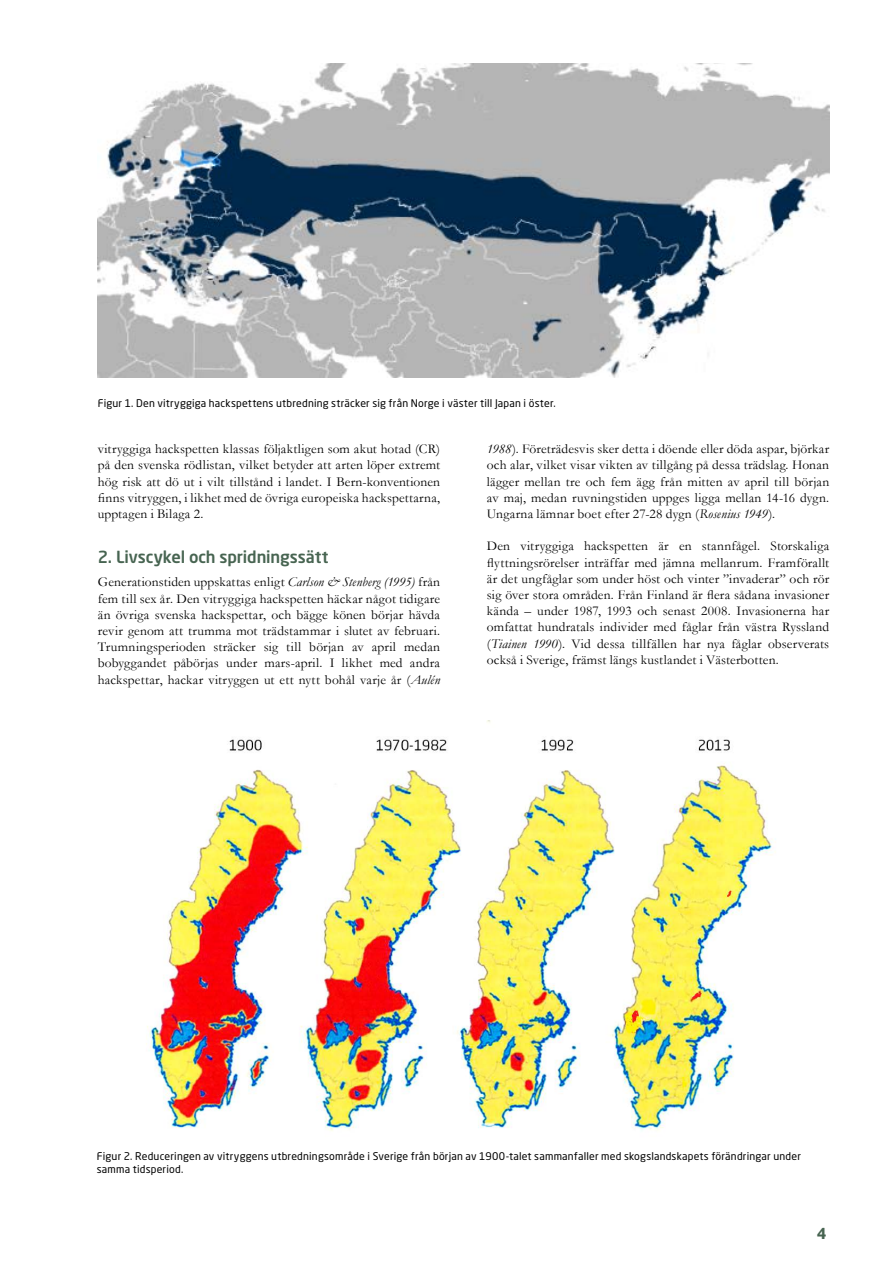
<style>
.page{position:relative;width:893px;height:1263px;background:#fff}
.page>*{position:absolute;margin:0;border:0;box-sizing:border-box;transform-origin:0 0}
.t1{font:500 16.5px "Neo Sans Std";letter-spacing:-.005em;color:#476451}
.t2{font:700 15px "Neo Sans Std";color:#476451}
.t3{font:13.5px/16.2px "Garamond";letter-spacing:.015em;color:#000;text-align:justify}
.t4{font:10.5px/12.6px "Neo Sans Std";letter-spacing:.02em;color:#000}
.s1{font-style:italic}
</style>
<div class="page">
<img style="left:98px;top:64px;width:731px;height:314px">
<img style="left:146px;top:721px;width:630px;height:410px">
<p class="t4" style="left:98px;top:396px;width:459px">Figur 1. Den vitryggiga hackspettens utbredning sträcker sig från Norge i väster till Japan i öster.</p>
<p class="t3" style="left:98px;top:440px;width:344px">vitryggiga hackspetten klassas följaktligen som akut hotad (CR) på den svenska rödlistan, vilket betyder att arten löper extremt hög risk att dö ut i vilt tillstånd i landet. I Bern-konventionen finns vitryggen, i likhet med de övriga europeiska hackspettarna, upptagen i Bilaga 2.</p>
<p class="t1" style="left:98px;top:546px;width:232px">2. Livscykel och spridningssätt</p>
<p class="t3" style="left:98px;top:574px;width:344px">Generationstiden uppskattas enligt <span class="s1">Carlson &amp; Stenberg (1995)</span> från fem till sex år. Den vitryggiga hackspetten häckar något tidigare än övriga svenska hackspettar, och bägge könen börjar hävda revir genom att trumma mot trädstammar i slutet av februari.<br>Trumningsperioden sträcker sig till början av april medan bobyggandet påbörjas under mars-april. I likhet med andra hackspettar, hackar vitryggen ut ett nytt bohål varje år (<span class="s1">Aulén</span></p>
<p class="t3" style="left:487px;top:440px;width:344px"><span class="s1">1988</span>). Företrädesvis sker detta i döende eller döda aspar, björkar och alar, vilket visar vikten av tillgång på dessa trädslag. Honan lägger mellan tre och fem ägg från mitten av april till början av maj, medan ruvningstiden uppges ligga mellan 14-16 dygn.<br>Ungarna lämnar boet efter 27-28 dygn (<span class="s1">Rosenius 1949</span>).</p>
<p class="t3" style="left:487px;top:538px;width:344px">Den vitryggiga hackspetten är en stannfågel. Storskaliga flyttningsrörelser inträffar med jämna mellanrum. Framförallt är det ungfåglar som under höst och vinter ”invaderar” och rör sig över stora områden. Från Finland är flera sådana invasioner kända – under 1987, 1993 och senast 2008. Invasionerna har omfattat hundratals individer med fåglar från västra Ryssland (<span class="s1">Tiainen 1990</span>). Vid dessa tillfällen har nya fåglar observerats också i Sverige, främst längs kustlandet i Västerbotten.</p>
<p class="t4" style="left:97px;top:1150px;width:706px">Figur 2. Reduceringen av vitryggens utbredningsområde i Sverige från början av 1900-talet sammanfaller med skogslandskapets förändringar under samma tidsperiod.</p>
<p class="t2" style="left:817px;top:1223px;width:11px">4</p>
</div>
